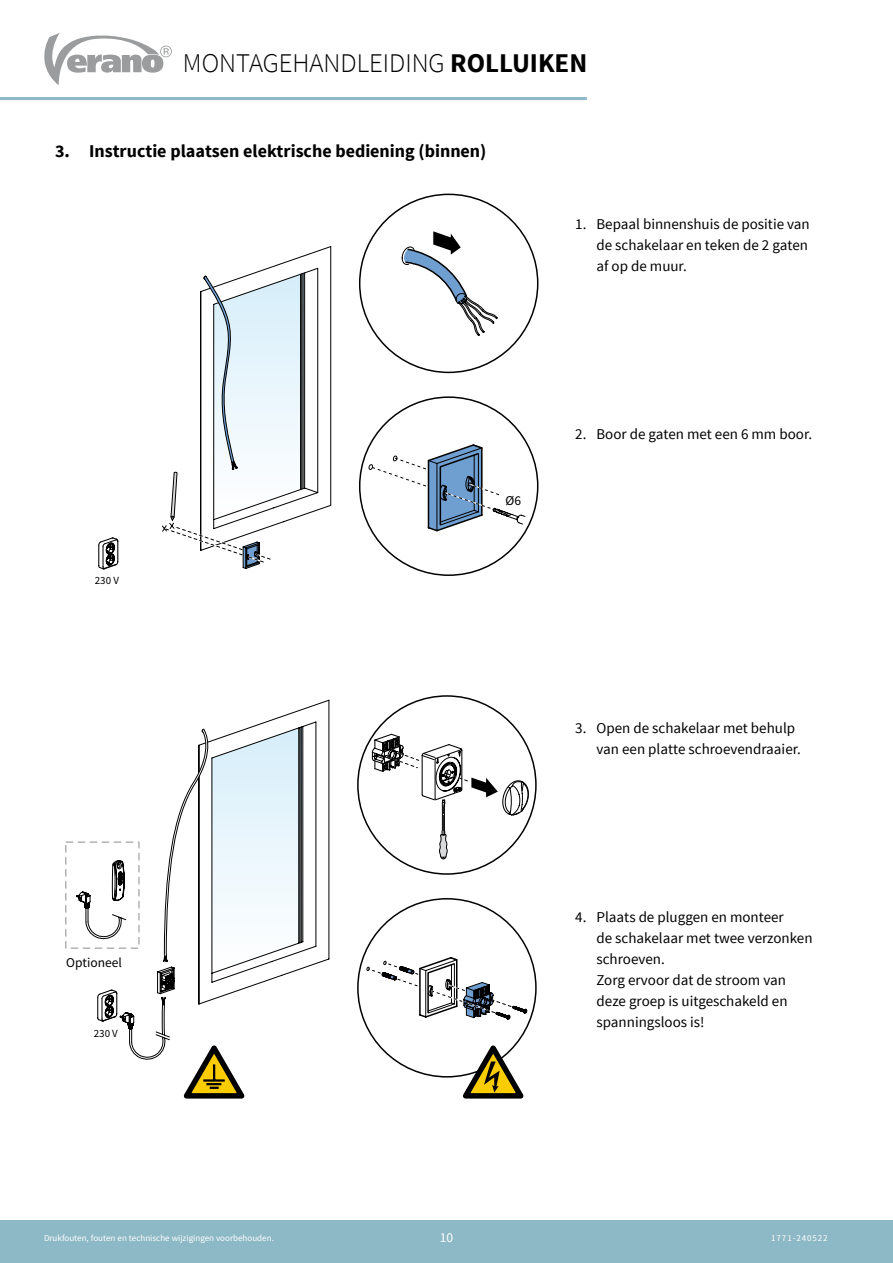
<style>
.page{position:relative;width:893px;height:1263px;background:#fff}
.page>*{position:absolute;margin:0;border:0;box-sizing:border-box;transform-origin:0 0}
.t1{font:300 27px "Source Sans Pro";color:#000}
.t2{font:700 18px "Source Sans Pro";color:#000}
.t3{font:15px/21px "Source Sans Pro";color:#000}
.t4{font:13.5px "Source Sans Pro";color:#000}
.t5{font:13.5px "Source Sans Pro";color:#fff}
.t6{font:10.95px "Source Sans Pro";color:#000}
.t7{font:9px "Source Sans Pro";color:#fff}
.t8{font:9px "Source Sans Pro";letter-spacing:.1em;color:#fff}
.s1{font-weight:700}
</style>
<div class="page">
<svg style="left:44px;top:33px;width:128px;height:52px"></svg>
<hr style="left:0;top:97px;width:587px;height:3px;background:#8db8c5">
<div style="left:0;top:1220px;width:893px;height:43px;background:#8db8c5"></div>
<svg style="left:161px;top:246px;width:171px;height:323px"></svg>
<div style="left:357px;top:394px;width:184px;height:184px;border:6px solid #fff;border-radius:50%"></div>
<hr style="left:330px;top:247px;width:1px;height:258px;background:#000">
<svg style="left:164px;top:273px;width:141px;height:295px"></svg>
<svg style="left:368px;top:443px;width:158px;height:90px"></svg>
<svg style="left:359px;top:193px;width:180px;height:181px"></svg>
<svg style="left:98px;top:537px;width:21px;height:33px"></svg>
<div style="left:65px;top:841px;width:75px;height:108px;border:2px dashed #b1b3b4"></div>
<svg style="left:76px;top:699px;width:254px;height:399px"></svg>
<div style="left:355px;top:693px;width:184px;height:184px;border:6px solid #fff;border-radius:50%"></div>
<svg style="left:371px;top:733px;width:158px;height:126px"></svg>
<div style="left:355px;top:896px;width:184px;height:184px;border:6px solid #fff;border-radius:50%"></div>
<svg style="left:366px;top:956px;width:161px;height:64px"></svg>
<svg style="left:463px;top:1045px;width:60px;height:53px"></svg>
<h1 class="t1" style="left:183px;top:47px;width:406px">MONTAGEHANDLEIDING <span class="s1">ROLLUIKEN</span></h1>
<p class="t2" style="left:55px;top:139px;width:433px">3. Instructie plaatsen elektrische bediening (binnen)</p>
<p class="t3" style="left:596px;top:214px;width:215px;text-align:justify;text-indent:-21px">1. Bepaal binnenshuis de positie van de schakelaar en teken de 2 gaten af op de muur.</p>
<p class="t6" style="left:95px;top:574px;width:26px">230 V</p>
<p class="t4" style="left:505px;top:493px;width:17px">Ø6</p>
<p class="t3" style="left:575px;top:424px;width:238px">2. Boor de gaten met een 6 mm boor.</p>
<p class="t3" style="left:596px;top:718px;width:206px;text-indent:-21px">3. Open de schakelaar met behulp van een platte schroevendraaier.</p>
<p class="t4" style="left:66px;top:954px;width:57px">Optioneel</p>
<p class="t6" style="left:94px;top:1026px;width:26px">230 V</p>
<p class="t3" style="left:596px;top:907px;width:218px;text-indent:-21px">4. Plaats de pluggen en monteer<br>de schakelaar met twee verzonken schroeven.<br>Zorg ervoor dat de stroom van deze groep is uitgeschakeld en spanningsloos is!</p>
<p class="t7" style="left:44px;top:1233px;width:231px">Drukfouten, fouten en technische wijzigingen voorbehouden.</p>
<p class="t5" style="left:440px;top:1229px;width:15px">10</p>
<p class="t8" style="left:771px;top:1233px;width:58px">1771-240522</p>
</div>
